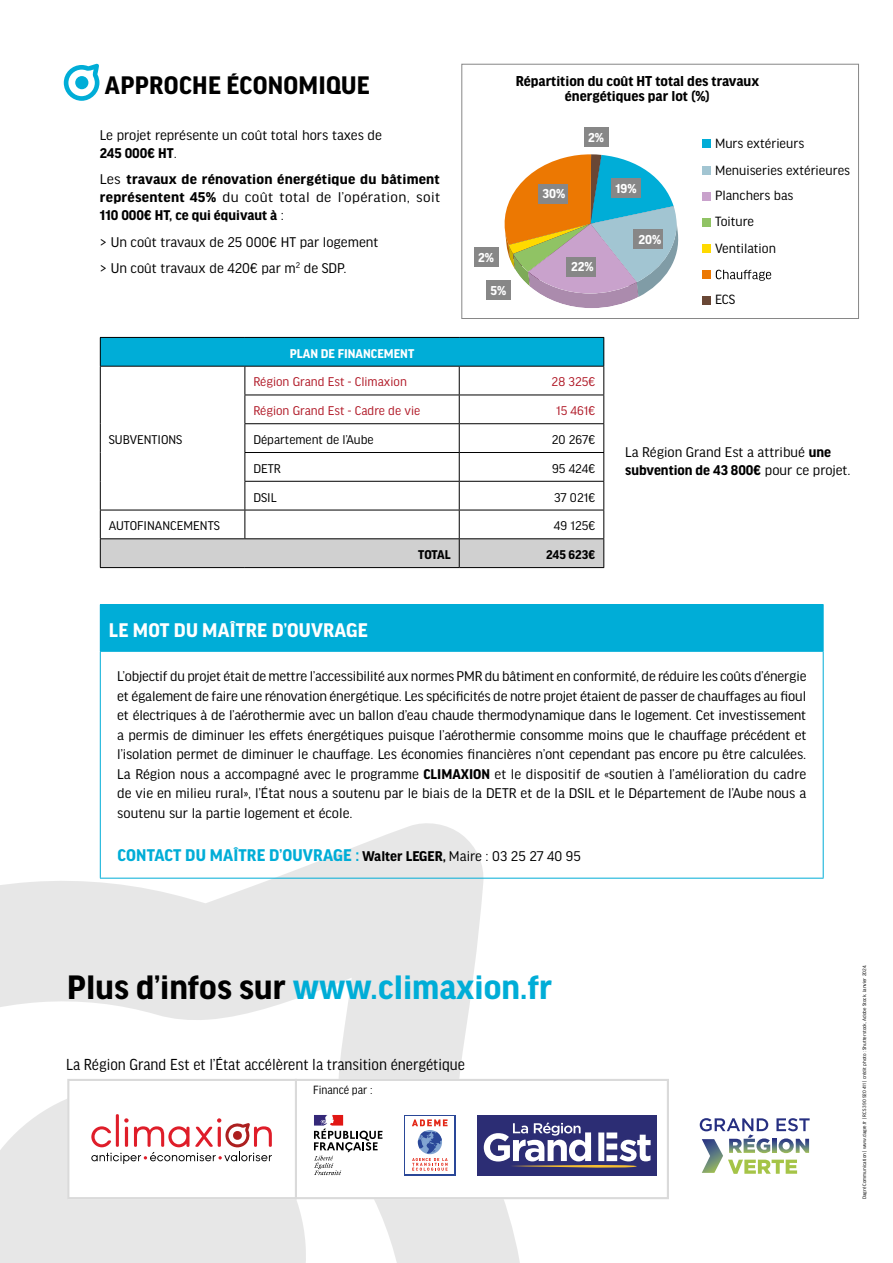
<style>
.page{position:relative;width:893px;height:1263px;background:#fff}
.page>*{position:absolute;margin:0;border:0;box-sizing:border-box;transform-origin:0 0}
.t1{font:700 36px "Good Headline Pro";color:#00add7}
.t2{font:700 27px "Good Headline Pro";letter-spacing:.01em;color:#000}
.t3{font:700 21px "Good Headline Pro";letter-spacing:.01em;color:#fff}
.t4{font:700 18px "Good Headline Pro";letter-spacing:.01em;color:#00add7}
.t5{font:16.95px "Good Headline Pro Narr";color:#000}
.t6{font:700 15.3px/15.3px "Good Headline Pro";color:#000;text-align:center}
.t7{font:15px/19.5px "Good Headline Pro";color:#000}
.t8{font:700 15px/18px "Good Headline Pro";letter-spacing:.015em;color:#000;text-align:justify;scale:1.05 1}
.t9{font:14.25px/26.4px "Good Headline Pro";color:#000}
.t10{font:700 13.8px "Good Headline Pro";color:#fff}
.t11{font:13.5px "Good Headline Pro";color:#000}
.t12{font:13.5px "Good Headline Pro";color:#b01826}
.t13{font:700 13.5px "Good Headline Pro";color:#fff}
.t14{font:700 13.5px "Good Headline Pro";letter-spacing:-.005em;color:#000}
.t15{font:12.75px "Good Headline Pro Narr";color:#000}
.t16{font:5.25px "Good Headline Pro";color:#000}
.s1{font-weight:700}
.s2{font-weight:400}
.s3{font-size:15px;color:#000}
.s4{font-weight:400;font-size:15px;color:#000}
.s5{color:#000}
</style>
<div class="page">
<svg style="left:0;top:820px;width:523px;height:443px;fill:#e7e7e7"></svg>
<svg style="left:64px;top:64px;width:35px;height:37px"></svg>
<hr style="left:100px;top:337px;width:145px;height:1px;background:#000">
<hr style="left:245px;top:337px;width:214px;height:1px;background:#000">
<hr style="left:459px;top:337px;width:145px;height:1px;background:#000">
<svg style="left:100px;top:338px;width:504px;height:229px"></svg>
<hr style="left:100px;top:567px;width:145px;height:1px;background:#000">
<hr style="left:245px;top:567px;width:214px;height:1px;background:#000">
<hr style="left:459px;top:567px;width:145px;height:1px;background:#000">
<div style="left:461px;top:64px;width:398px;height:255px;border:1px solid #878787"></div>
<svg style="left:716px;top:270px;width:55px;height:11px"></svg>
<div style="left:703px;top:140px;width:8px;height:8px;background:#00add7"></div>
<div style="left:703px;top:167px;width:8px;height:8px;background:#a2c5d2"></div>
<div style="left:703px;top:193px;width:8px;height:8px;background:#c9a2cc"></div>
<div style="left:703px;top:219px;width:8px;height:8px;background:#90c364"></div>
<div style="left:703px;top:244px;width:8px;height:9px;background:#ffda00"></div>
<div style="left:703px;top:270px;width:8px;height:9px;background:#ec7802"></div>
<div style="left:703px;top:296px;width:8px;height:8px;background:#694735"></div>
<div style="left:584px;top:127px;width:24px;height:20px;background:#878787"></div>
<div style="left:474px;top:247px;width:24px;height:20px;background:#878787"></div>
<div style="left:486px;top:280px;width:24px;height:20px;background:#878787"></div>
<svg style="left:498px;top:154px;width:181px;height:154px"></svg>
<div style="left:611px;top:178px;width:29px;height:20px;background:#878787"></div>
<div style="left:633px;top:229px;width:30px;height:20px;background:#878787"></div>
<div style="left:566px;top:257px;width:30px;height:20px;background:#878787"></div>
<div style="left:538px;top:184px;width:29px;height:19px;background:#878787"></div>
<div style="left:100px;top:605px;width:723px;height:46px;background:#00add7"></div>
<hr style="left:100px;top:604px;width:724px;height:1px;background:#00add7">
<hr style="left:823px;top:605px;width:1px;height:46px;background:#00add7">
<hr style="left:100px;top:651px;width:724px;height:1px;background:#00add7">
<hr style="left:100px;top:652px;width:1px;height:226px;background:#00add7">
<hr style="left:823px;top:652px;width:1px;height:226px;background:#00add7">
<hr style="left:100px;top:878px;width:724px;height:1px;background:#00add7">
<svg style="left:67px;top:1079px;width:602px;height:120px"></svg>
<hr style="left:295px;top:1079px;width:2px;height:120px;background:#dadada">
<hr style="left:116px;top:1114px;width:3px;height:33px;background:#df1d29">
<svg style="left:91px;top:1118px;width:181px;height:46px"></svg>
<svg style="left:700px;top:1118px;width:110px;height:56px"></svg>
<h2 class="t2" style="left:105px;top:72px;width:266px">APPROCHE ÉCONOMIQUE</h2>
<p class="t7" style="left:100px;top:126px;width:284px;line-height:18px">Le projet représente un coût total hors taxes de<br><span class="s1">245 000€ HT</span>.</p>
<p class="t8" style="left:100px;top:171px;width:326px"><span class="s2">Les</span> travaux de rénovation énergétique du bâtiment représentent 45% <span class="s2">du coût total de l’opération, soit </span>110 000€ HT, ce qui équivaut à <span class="s2">:</span></p>
<p class="t7" style="left:100px;top:229px;width:280px;line-height:26.5px">&gt; Un coût travaux de 25 000€ HT par logement &gt; Un coût travaux de 420€ par m<sup>2</sup> de SDP.</p>
<p class="t13" style="left:290px;top:347px;width:126px">PLAN DE FINANCEMENT</p>
<p class="t10" style="left:478px;top:251px;width:17px">2%</p>
<p class="t10" style="left:490px;top:284px;width:17px">5%</p>
<p class="t6" style="left:516px;top:73px;width:245px">Répartition du coût HT total des travaux énergétiques par lot (%)</p>
<p class="t9" style="left:715px;top:130px;width:137px">Murs extérieurs<br>Menuiseries extérieures<br>Planchers bas<br>Toiture<br>Ventilation</p>
<p class="t10" style="left:588px;top:131px;width:17px">2%</p>
<p class="t10" style="left:616px;top:182px;width:22px">19%</p>
<p class="t10" style="left:543px;top:187px;width:24px">30%</p>
<p class="t10" style="left:638px;top:233px;width:24px">20%</p>
<p class="t10" style="left:571px;top:260px;width:24px">22%</p>
<p class="t9" style="left:715px;top:287px;width:22px">ECS</p>
<p class="t11" style="left:109px;top:433px;width:75px">SUBVENTIONS</p>
<p class="t12" style="left:253px;top:375px;width:155px">Région Grand Est - Climaxion</p>
<p class="t12" style="left:552px;top:375px;width:45px">28 325€</p>
<p class="t12" style="left:253px;top:404px;width:168px">Région Grand Est - Cadre de vie</p>
<p class="t12" style="left:556px;top:404px;width:41px">15 461€</p>
<p class="t11" style="left:253px;top:433px;width:122px">Département de l’Aube</p>
<p class="t11" style="left:552px;top:433px;width:45px">20 267€</p>
<p class="t11" style="left:253px;top:462px;width:29px">DETR</p>
<p class="t11" style="left:552px;top:462px;width:45px">95 424€</p>
<p class="t11" style="left:253px;top:490px;width:25px">DSIL</p>
<p class="t11" style="left:554px;top:490px;width:43px">37 021€</p>
<p class="t11" style="left:109px;top:519px;width:112px">AUTOFINANCEMENTS</p>
<p class="t11" style="left:554px;top:519px;width:43px">49 125€</p>
<p class="t14" style="left:418px;top:548px;width:34px">TOTAL</p>
<p class="t14" style="left:546px;top:548px;width:51px">245 623€</p>
<p class="t7" style="left:625px;top:443px;width:227px;line-height:18px">La Région Grand Est a attribué <span class="s1">une subvention de 43 800€</span> pour ce projet.</p>
<h3 class="t3" style="left:109px;top:620px;width:261px">LE MOT DU MAÎTRE D’OUVRAGE</h3>
<p class="t7" style="left:117px;top:667px;width:691px;text-align:justify">L’objectif du projet était de mettre l’accessibilité aux normes PMR du bâtiment en conformité, de réduire les coûts d’énergie et également de faire une rénovation énergétique. Les spécificités de notre projet étaient de passer de chauffages au fioul et électriques à de l’aérothermie avec un ballon d’eau chaude thermodynamique dans le logement. Cet investissement a permis de diminuer les effets énergétiques puisque l’aérothermie consomme moins que le chauffage précédent et l’isolation permet de diminuer le chauffage. Les économies financières n’ont cependant pas encore pu être calculées.<br>La Région nous a accompagné avec le programme <span class="s1">CLIMAXION</span> et le dispositif de «soutien à l’amélioration du cadre de vie en milieu rural», l’État nous a soutenu par le biais de la DETR et de la DSIL et le Département de l’Aube nous a soutenu sur la partie logement et école.</p>
<p class="t4" style="left:117px;top:847px;width:465px">CONTACT DU MAÎTRE D’OUVRAGE : <span class="s3">Walter LEGER,</span> <span class="s4">Maire : 03 25 27 40 95</span></p>
<h1 class="t1" style="left:67px;top:970px;width:486px"><span class="s5">Plus d’infos sur</span> www.climaxion.fr</h1>
<p class="t16" style="left:862px;top:1199px;width:236px;rotate:-90deg">Dagré Communication | www.dagre.fr | RCS 390 920 411 | crédit photo : Shutterstock, Adobe Stock. Janvier 2024.</p>
<p class="t5" style="left:66px;top:1056px;width:400px">La Région Grand Est et l’État accélèrent la transition énergétique</p>
<p class="t15" style="left:313px;top:1083px;width:61px">Financé par :</p>
</div>
